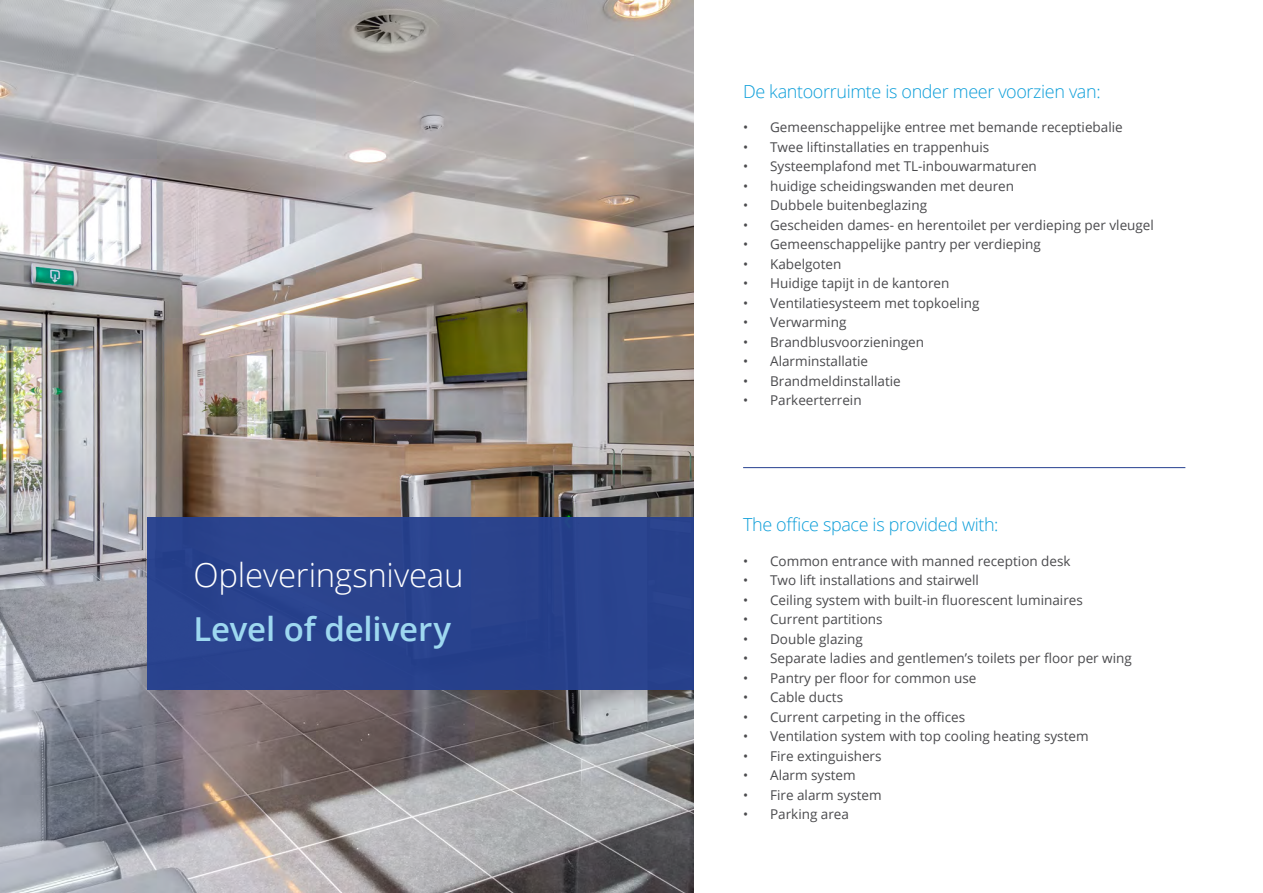
<style>
.page{position:relative;width:1263px;height:893px;background:#fff}
.page>*{position:absolute;margin:0;border:0;box-sizing:border-box;transform-origin:0 0}
.t1{font:300 33px "Open Sans";letter-spacing:-.01em;color:#fff}
.t2{font:600 33px "Open Sans";letter-spacing:-.005em;color:#9ed8f0}
.t3{font:300 18px "Open Sans";letter-spacing:-.02em;color:#0c9ed9}
.t4{font:13.5px "Open Sans";color:#4a4a4d}
</style>
<div class="page">
<img style="left:0;top:0;width:693px;height:893px">
<hr style="left:743px;top:467px;width:442px;height:1px;background:#25408f">
<div style="left:147px;top:518px;width:546px;height:172px;background:#25408f"></div>
<h1 class="t1" style="left:193px;top:552px;width:271px">Opleveringsniveau</h1>
<h1 class="t2" style="left:193px;top:607px;width:259px">Level of delivery</h1>
<h2 class="t3" style="left:743px;top:79px;width:359px">De kantoorruimte is onder meer voorzien van:</h2>
<p class="t4" style="left:743px;top:118px;width:381px">• Gemeenschappelijke entree met bemande receptiebalie</p>
<p class="t4" style="left:743px;top:137px;width:248px">• Twee liftinstallaties en trappenhuis</p>
<p class="t4" style="left:743px;top:157px;width:295px">• Systeemplafond met TL-inbouwarmaturen</p>
<p class="t4" style="left:743px;top:176px;width:272px">• huidige scheidingswanden met deuren</p>
<p class="t4" style="left:743px;top:196px;width:185px">• Dubbele buitenbeglazing</p>
<p class="t4" style="left:743px;top:215px;width:412px">• Gescheiden dames- en herentoilet per verdieping per vleugel</p>
<p class="t4" style="left:743px;top:235px;width:299px">• Gemeenschappelijke pantry per verdieping</p>
<p class="t4" style="left:743px;top:254px;width:100px">• Kabelgoten</p>
<p class="t4" style="left:743px;top:274px;width:208px">• Huidige tapijt in de kantoren</p>
<p class="t4" style="left:743px;top:293px;width:238px">• Ventilatiesysteem met topkoeling</p>
<p class="t4" style="left:743px;top:313px;width:105px">• Verwarming</p>
<p class="t4" style="left:743px;top:332px;width:182px">• Brandblusvoorzieningen</p>
<p class="t4" style="left:743px;top:352px;width:127px">• Alarminstallatie</p>
<p class="t4" style="left:743px;top:371px;width:159px">• Brandmeldinstallatie</p>
<p class="t4" style="left:743px;top:391px;width:120px">• Parkeerterrein</p>
<h2 class="t3" style="left:743px;top:512px;width:257px">The office space is provided with:</h2>
<p class="t4" style="left:743px;top:552px;width:329px">• Common entrance with manned reception desk</p>
<p class="t4" style="left:743px;top:571px;width:237px">• Two lift installations and stairwell</p>
<p class="t4" style="left:743px;top:591px;width:341px">• Ceiling system with built-in fluorescent luminaires</p>
<p class="t4" style="left:743px;top:610px;width:141px">• Current partitions</p>
<p class="t4" style="left:743px;top:630px;width:121px">• Double glazing</p>
<p class="t4" style="left:743px;top:649px;width:390px">• Separate ladies and gentlemen’s toilets per floor per wing</p>
<p class="t4" style="left:743px;top:669px;width:235px">• Pantry per floor for common use</p>
<p class="t4" style="left:743px;top:688px;width:101px">• Cable ducts</p>
<p class="t4" style="left:743px;top:708px;width:224px">• Current carpeting in the offices</p>
<p class="t4" style="left:743px;top:727px;width:347px">• Ventilation system with top cooling heating system</p>
<p class="t4" style="left:743px;top:747px;width:140px">• Fire extinguishers</p>
<p class="t4" style="left:743px;top:766px;width:114px">• Alarm system</p>
<p class="t4" style="left:743px;top:786px;width:140px">• Fire alarm system</p>
<p class="t4" style="left:743px;top:805px;width:107px">• Parking area</p>
</div>
